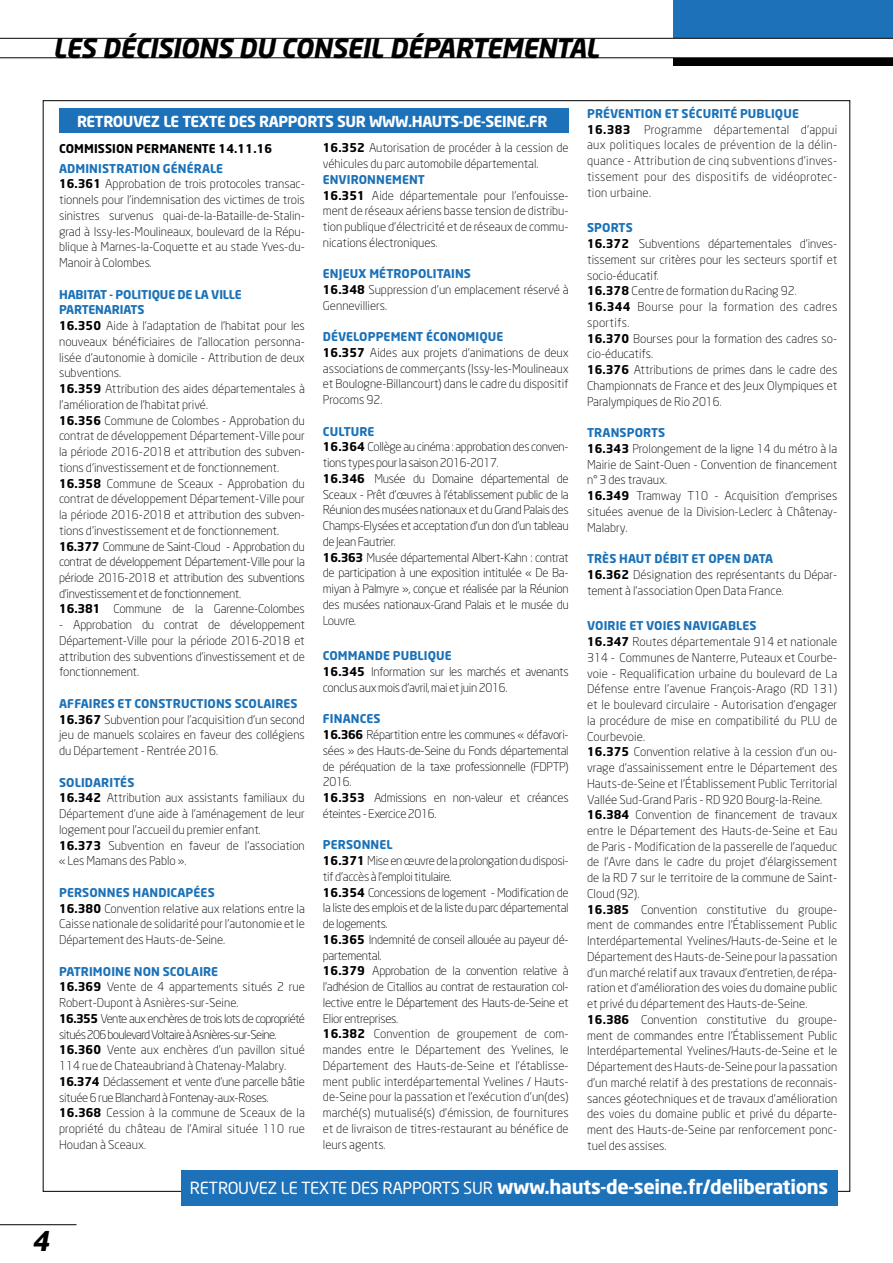
<style>
.page{position:relative;width:893px;height:1263px;background:#fff}
.page>*{position:absolute;margin:0;border:0;box-sizing:border-box;transform-origin:0 0}
.t1{font:italic 700 27px "Neo Sans";color:#000}
.t2{font:italic 700 26.25px "Neo Sans";letter-spacing:-.01em;color:#000}
.t3{font:700 19.5px "Neo Sans";letter-spacing:-.02em;color:#fff}
.t4{font:700 15px "Neo Sans";letter-spacing:-.025em;color:#fff}
.t5{font:300 12px/15.8px "Neo Sans";color:#000}
.t6{font:300 12px/15.8px "Neo Sans";letter-spacing:-.025em;color:#000}
.t7{font:300 12px/15.8px "Neo Sans";letter-spacing:-.02em;color:#000}
.t8{font:300 12px/15.8px "Neo Sans";letter-spacing:.025em;color:#000}
.t9{font:700 12px "Neo Sans";letter-spacing:.01em;color:#000}
.s1{font-weight:700;color:#1a71b8}
.s2{font-weight:700}
.s3{font-weight:400;font-size:16.5px}
</style>
<div class="page">
<div style="left:674px;top:57px;width:219px;height:9px;background:#000"></div>
<div style="left:674px;top:0;width:219px;height:53px;background:#1d71b8"></div>
<svg style="left:0;top:38px;width:893px;height:20px"></svg>
<hr style="left:0;top:1224px;width:77px;height:1px;background:#000">
<div style="left:59px;top:108px;width:510px;height:24px;background:#1d71b8"></div>
<div style="left:181px;top:1171px;width:656px;height:35px;background:#1d71b8"></div>
<h2 class="t2" style="left:53px;top:31px;width:548px">LES DÉCISIONS DU CONSEIL DÉPARTEMENTAL</h2>
<p class="t4" style="left:77px;top:112px;width:472px">RETROUVEZ LE TEXTE DES RAPPORTS SUR WWW.HAUTS-DE-SEINE.FR</p>
<p class="t9" style="left:59px;top:140px;width:215px">COMMISSION PERMANENTE 14.11.16</p>
<p class="t5" style="left:59px;top:160px;width:247px"><span class="s1">ADMINISTRATION GÉNÉRALE<br></span><span class="s2">16.361</span> Approbation de trois protocoles transac&shy;tionnels pour l'indemnisation des victimes de trois sinistres survenus quai-de-la-Bataille-de-Stalin&shy;grad à Issy-les-Moulineaux, boulevard de la Répu&shy;blique à Marnes-la-Coquette et au stade Yves-du-Manoir à Colombes.</p>
<p class="t5" style="left:59px;top:286px;width:247px"><span class="s1">HABITAT - POLITIQUE DE LA VILLE PARTENARIATS<br></span><span class="s2">16.350</span> Aide à l'adaptation de l'habitat pour les nouveaux bénéficiaires de l'allocation personna&shy;lisée d'autonomie à domicile - Attribution de deux subventions.<br><span class="s2">16.359</span> Attribution des aides départementales à l'amélioration de l’habitat privé.<br><span class="s2">16.356</span> Commune de Colombes - Approbation du contrat de développement Département-Ville pour la période 2016-2018 et attribution des subven&shy;tions d’investissement et de fonctionnement.<br><span class="s2">16.358</span> Commune de Sceaux - Approbation du contrat de développement Département-Ville pour la période 2016-2018 et attribution des subven&shy;tions d'investissement et de fonctionnement.<br><span class="s2">16.377</span> Commune de Saint-Cloud - Approbation du contrat de développement Département-Ville pour la période 2016-2018 et attribution des subventions d’investissement et de fonctionnement.<br><span class="s2">16.381</span> Commune de la Garenne-Colombes</p>
<p class="t5" style="left:59px;top:617px;width:247px;text-align:justify">- Approbation du contrat de développement Département-Ville pour la période 2016-2018 et attribution des subventions d'investissement et de fonctionnement.</p>
<p class="t5" style="left:59px;top:696px;width:247px"><span class="s1">AFFAIRES ET CONSTRUCTIONS SCOLAIRES </span><span class="s2">16.367</span> Subvention pour l'acquisition d'un second jeu de manuels scolaires en faveur des collégiens du Département - Rentrée 2016.</p>
<p class="t5" style="left:59px;top:774px;width:247px"><span class="s1">SOLIDARITÉS<br></span><span class="s2">16.342</span> Attribution aux assistants familiaux du Département d'une aide à l'aménagement de leur logement pour l'accueil du premier enfant.<br><span class="s2">16.373</span> Subvention en faveur de l'association « Les Mamans des Pablo ».</p>
<p class="t5" style="left:59px;top:885px;width:247px"><span class="s1">PERSONNES HANDICAPÉES<br></span><span class="s2">16.380</span> Convention relative aux relations entre la Caisse nationale de solidarité pour l'autonomie et le Département des Hauts-de-Seine.</p>
<p class="t7" style="left:59px;top:963px;width:247px"><span class="s1">PATRIMOINE NON SCOLAIRE<br></span><span class="s2">16.369</span> Vente de 4 appartements situés 2 rue Robert-Dupont à Asnières-sur-Seine.<br><span class="s2">16.355</span> Vente aux enchères de trois lots de copropriété situés 206 boulevard Voltaire à Asnières-sur-Seine.<br><span class="s2">16.360</span> Vente aux enchères d'un pavillon situé 114 rue de Chateaubriand à Chatenay-Malabry.<br><span class="s2">16.374</span> Déclassement et vente d'une parcelle bâtie située 6 rue Blanchard à Fontenay-aux-Roses.<br><span class="s2">16.368</span> Cession à la commune de Sceaux de la propriété du château de l'Amiral située 110 rue Houdan à Sceaux.</p>
<p class="t5" style="left:323px;top:140px;width:247px"><span class="s2">16.352</span> Autorisation de procéder à la cession de véhicules du parc automobile départemental.</p>
<p class="t5" style="left:323px;top:171px;width:247px"><span class="s1">ENVIRONNEMENT<br></span><span class="s2">16.351</span> Aide départementale pour l’enfouisse&shy;ment de réseaux aériens basse tension de distribu&shy;tion publique d’électricité et de réseaux de commu&shy;nications électroniques.</p>
<p class="t5" style="left:323px;top:266px;width:247px"><span class="s1">ENJEUX MÉTROPOLITAINS<br></span><span class="s2">16.348</span> Suppression d'un emplacement réservé à<br>Gennevilliers.</p>
<p class="t5" style="left:323px;top:329px;width:247px"><span class="s1">DÉVELOPPEMENT ÉCONOMIQUE<br></span><span class="s2">16.357</span> Aides aux projets d'animations de deux associations de commerçants (Issy-les-Moulineaux et Boulogne-Billancourt) dans le cadre du dispositif Procoms 92.</p>
<p class="t6" style="left:323px;top:423px;width:247px"><span class="s1">CULTURE<br></span><span class="s2">16.364</span> Collège au cinéma : approbation des conven&shy;tions types pour la saison 2016-2017.<br><span class="s2">16.346</span> Musée du Domaine départemental de Sceaux - Prêt d’œuvres à l’établissement public de la Réunion des musées nationaux et du Grand Palais des Champs-Elysées et acceptation d'un don d’un tableau de Jean Fautrier.<br><span class="s2">16.363</span> Musée départemental Albert-Kahn : contrat de participation à une exposition intitulée « De Ba&shy;miyan à Palmyre », conçue et réalisée par la Réunion des musées nationaux-Grand Palais et le musée du Louvre.</p>
<p class="t6" style="left:323px;top:648px;width:247px"><span class="s1">COMMANDE PUBLIQUE<br></span><span class="s2">16.345</span> Information sur les marchés et avenants conclus aux mois d'avril, mai et juin 2016.</p>
<p class="t6" style="left:323px;top:711px;width:247px"><span class="s1">FINANCES<br></span><span class="s2">16.366</span> Répartition entre les communes « défavori&shy;sées » des Hauts-de-Seine du Fonds départemental de péréquation de la taxe professionnelle (FDPTP)<br>2016.<br><span class="s2">16.353</span> Admissions en non-valeur et créances éteintes - Exercice 2016.</p>
<p class="t6" style="left:323px;top:837px;width:247px"><span class="s1">PERSONNEL<br></span><span class="s2">16.371</span> Mise en œuvre de la prolongation du disposi&shy;tif d'accès à l'emploi titulaire.<br><span class="s2">16.354</span> Concessions de logement - Modification de la liste des emplois et de la liste du parc départemental de logements.<br><span class="s2">16.365</span> Indemnité de conseil allouée au payeur dé&shy;partemental.<br><span class="s2">16.379</span> Approbation de la convention relative à l'adhésion de Citallios au contrat de restauration col&shy;lective entre le Département des Hauts-de-Seine et Elior entreprises.<br><span class="s2">16.382</span> Convention de groupement de com&shy;mandes entre le Département des Yvelines, le Département des Hauts-de-Seine et l’établisse&shy;ment public interdépartemental Yvelines / Hauts&shy;de-Seine pour la passation et l’exécution d’un(des) marché(s) mutualisé(s) d’émission, de fournitures et de livraison de titres-restaurant au bénéfice de leurs agents.</p>
<p class="t8" style="left:587px;top:106px;width:252px"><span class="s1">PRÉVENTION ET SÉCURITÉ PUBLIQUE </span><span class="s2">16.383</span> Programme départemental d'appui aux politiques locales de prévention de la délin&shy;quance - Attribution de cinq subventions d'inves&shy;tissement pour des dispositifs de vidéoprotec&shy;tion urbaine.</p>
<p class="t5" style="left:587px;top:220px;width:252px"><span class="s1">SPORTS<br></span><span class="s2">16.372</span> Subventions départementales d'inves&shy;tissement sur critères pour les secteurs sportif et socio-éducatif.<br><span class="s2">16.378</span> Centre de formation du Racing 92.<br><span class="s2">16.344</span> Bourse pour la formation des cadres sportifs.<br><span class="s2">16.370</span> Bourses pour la formation des cadres so&shy;cio-éducatifs.<br><span class="s2">16.376</span> Attributions de primes dans le cadre des Championnats de France et des Jeux Olympiques et Paralympiques de Rio 2016.</p>
<p class="t5" style="left:587px;top:425px;width:252px"><span class="s1">TRANSPORTS<br></span><span class="s2">16.343</span> Prolongement de la ligne 14 du métro à la<br>Mairie de Saint-Ouen - Convention de financement n° 3 des travaux.<br><span class="s2">16.349</span> Tramway T10 - Acquisition d'emprises situées avenue de la Division-Leclerc à Châtenay-<br>Malabry.</p>
<p class="t5" style="left:587px;top:551px;width:252px"><span class="s1">TRÈS HAUT DÉBIT ET OPEN DATA<br></span><span class="s2">16.362</span> Désignation des représentants du Dépar&shy;tement à l'association Open Data France.</p>
<p class="t5" style="left:587px;top:618px;width:252px"><span class="s1">VOIRIE ET VOIES NAVIGABLES<br></span><span class="s2">16.347</span> Routes départementale 914 et nationale 314 - Communes de Nanterre, Puteaux et Courbe&shy;voie - Requalification urbaine du boulevard de La Défense entre l’avenue François-Arago (RD 131) et le boulevard circulaire - Autorisation d’engager la procédure de mise en compatibilité du PLU de Courbevoie.<br><span class="s2">16.375</span> Convention relative à la cession d’un ou&shy;vrage d’assainissement entre le Département des Hauts-de-Seine et l’Établissement Public Territorial Vallée Sud-Grand Paris - RD 920 Bourg-la-Reine.<br><span class="s2">16.384</span> Convention de financement de travaux entre le Département des Hauts-de-Seine et Eau de Paris - Modification de la passerelle de l’aqueduc de l’Avre dans le cadre du projet d’élargissement de la RD 7 sur le territoire de la commune de Saint-Cloud (92).<br><span class="s2">16.385</span> Convention constitutive du groupe&shy;ment de commandes entre l'Établissement Public Interdépartemental Yvelines/Hauts-de-Seine et le Département des Hauts-de-Seine pour la passation d’un marché relatif aux travaux d'entretien, de répa&shy;ration et d'amélioration des voies du domaine public et privé du département des Hauts-de-Seine.<br><span class="s2">16.386</span> Convention constitutive du groupe&shy;ment de commandes entre l’Établissement Public Interdépartemental Yvelines/Hauts-de-Seine et le Département des Hauts-de-Seine pour la passation d’un marché relatif à des prestations de reconnais&shy;sances géotechniques et de travaux d’amélioration des voies du domaine public et privé du départe&shy;ment des Hauts-de-Seine par renforcement ponc&shy;tuel des assises.</p>
<h1 class="t1" style="left:32px;top:1224px;width:19px">4</h1>
<h3 class="t3" style="left:190px;top:1175px;width:640px"><span class="s3">RETROUVEZ LE TEXTE DES RAPPORTS SUR</span> www.hauts-de-seine.fr/deliberations</h3>
</div>
